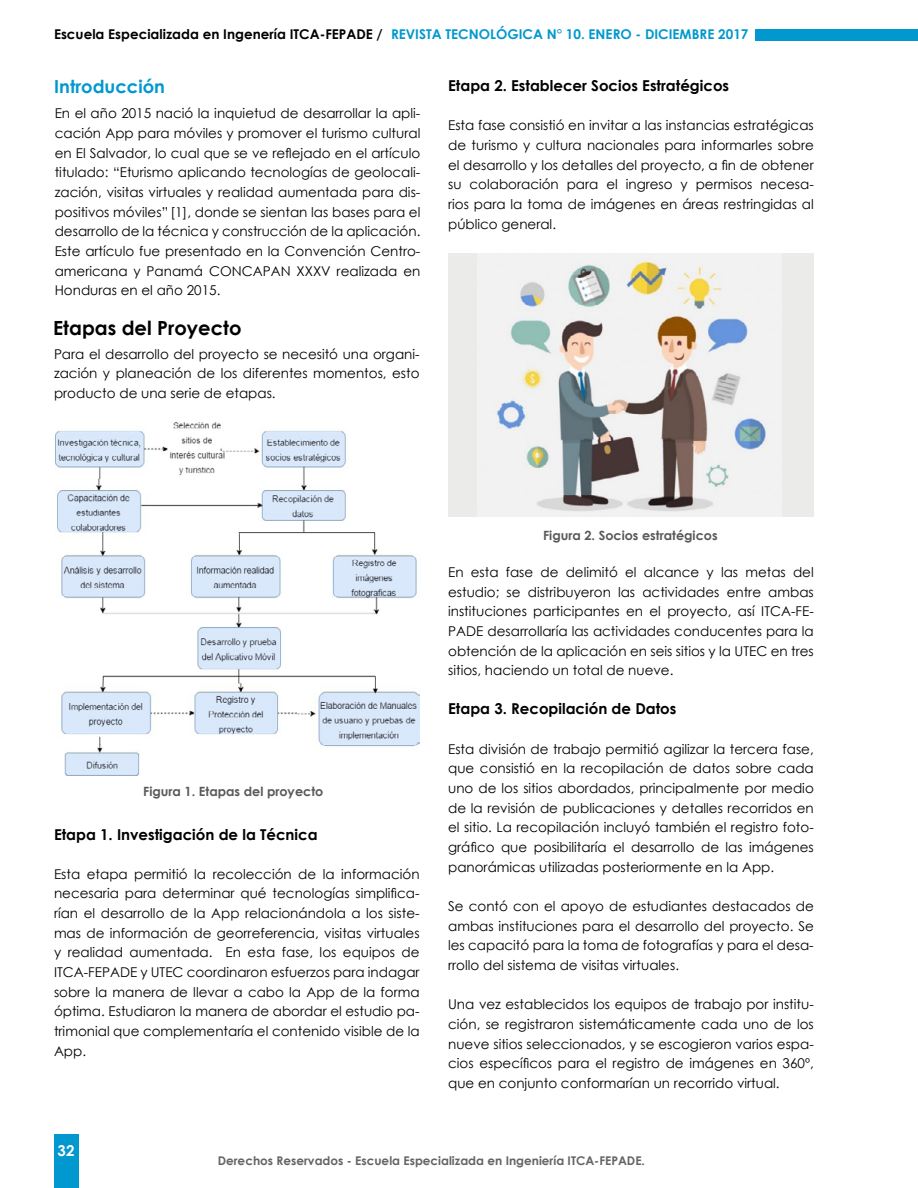
<style>
.page{position:relative;width:918px;height:1188px;background:#fff}
.page>*{position:absolute;margin:0;border:0;box-sizing:border-box;transform-origin:0 0}
.t1{font:700 19.5px "Century Gothic";color:#000}
.t2{font:700 18px "Century Gothic";color:#0098ce}
.t3{font:700 15px "Century Gothic";color:#000}
.t4{font:700 15px "Century Gothic";color:#fff}
.t5{font:13.5px/19.6px "Century Gothic";color:#000;text-align:justify}
.t6{font:700 13.5px "Century Gothic";color:#000}
.t7{font:700 12.75px "Century Gothic";color:#58595b}
.t8{font:700 12px "Century Gothic";color:#636466}
.s1{color:#0098ce}
</style>
<div class="page">
<div style="left:755px;top:29px;width:163px;height:11px;background:#0098ce"></div>
<div style="left:54px;top:1134px;width:24px;height:54px;background:#0098ce"></div>
<div style="left:448px;top:253px;width:366px;height:263px;background:#ebebea"></div>
<img style="left:56px;top:422px;width:364px;height:353px">
<img style="left:496px;top:253px;width:276px;height:258px">
<p class="t6" style="left:54px;top:23px;width:696px">Escuela Especializada en Ingenería ITCA-FEPADE / <span class="s1">REVISTA TECNOLÓGICA N° 10. ENERO - DICIEMBRE 2017</span></p>
<h2 class="t2" style="left:54px;top:73px;width:112px">Introducción</h2>
<p class="t5" style="left:55px;top:104px;width:367px">En el año 2015 nació la inquietud de desarrollar la apli&shy;cación App para móviles y promover el turismo cultural en El Salvador, lo cual que se ve reflejado en el artículo titulado: “Eturismo aplicando tecnologías de geolocali&shy;zación, visitas virtuales y realidad aumentada para dis&shy;positivos móviles” [1], donde se sientan las bases para el desarrollo de la técnica y construcción de la aplicación.<br>Este artículo fue presentado en la Convención Centro&shy;americana y Panamá CONCAPAN XXXV realizada en Honduras en el año 2015.</p>
<h1 class="t1" style="left:53px;top:313px;width:190px">Etapas del Proyecto</h1>
<p class="t5" style="left:54px;top:344px;width:367px">Para el desarrollo del proyecto se necesitó una organi&shy;zación y planeación de los diferentes momentos, esto producto de una serie de etapas.</p>
<p class="t3" style="left:448px;top:74px;width:283px">Etapa 2. Establecer Socios Estratégicos</p>
<p class="t5" style="left:448px;top:115px;width:367px">Esta fase consistió en invitar a las instancias estratégicas de turismo y cultura nacionales para informarles sobre el desarrollo y los detalles del proyecto, a fin de obtener su colaboración para el ingreso y permisos necesa&shy;rios para la toma de imágenes en áreas restringidas al público general.</p>
<p class="t7" style="left:143px;top:782px;width:182px">Figura 1. Etapas del proyecto</p>
<p class="t3" style="left:54px;top:823px;width:265px">Etapa 1. Investigación de la Técnica</p>
<p class="t5" style="left:54px;top:864px;width:367px">Esta etapa permitió la recolección de la información necesaria para determinar qué tecnologías simplifica&shy;rían el desarrollo de la App relacionándola a los siste&shy;mas de información de georreferencia, visitas virtuales y realidad aumentada. En esta fase, los equipos de ITCA-FEPADE y UTEC coordinaron esfuerzos para indagar sobre la manera de llevar a cabo la App de la forma óptima. Estudiaron la manera de abordar el estudio pa&shy;trimonial que complementaría el contenido visible de la App.</p>
<p class="t7" style="left:543px;top:525px;width:176px">Figura 2. Socios estratégicos</p>
<p class="t5" style="left:448px;top:562px;width:367px">En esta fase de delimitó el alcance y las metas del estudio; se distribuyeron las actividades entre ambas instituciones participantes en el proyecto, así ITCA-FE-PADE desarrollaría las actividades conducentes para la obtención de la aplicación en seis sitios y la UTEC en tres sitios, haciendo un total de nueve.</p>
<p class="t3" style="left:448px;top:698px;width:230px">Etapa 3. Recopilación de Datos</p>
<p class="t5" style="left:448px;top:739px;width:367px">Esta división de trabajo permitió agilizar la tercera fase, que consistió en la recopilación de datos sobre cada uno de los sitios abordados, principalmente por medio de la revisión de publicaciones y detalles recorridos en el sitio. La recopilación incluyó también el registro foto&shy;gráfico que posibilitaría el desarrollo de las imágenes panorámicas utilizadas posteriormente en la App.</p>
<p class="t5" style="left:448px;top:896px;width:367px">Se contó con el apoyo de estudiantes destacados de ambas instituciones para el desarrollo del proyecto. Se les capacitó para la toma de fotografías y para el desa&shy;rrollo del sistema de visitas virtuales.</p>
<p class="t5" style="left:448px;top:994px;width:367px">Una vez establecidos los equipos de trabajo por institu&shy;ción, se registraron sistemáticamente cada uno de los nueve sitios seleccionados, y se escogieron varios espa&shy;cios específicos para el registro de imágenes en 360º, que en conjunto conformarían un recorrido virtual.</p>
<p class="t4" style="left:58px;top:1139px;width:18px">32</p>
<p class="t8" style="left:218px;top:1152px;width:429px">Derechos Reservados - Escuela Especializada en Ingeniería ITCA-FEPADE.</p>
</div>
